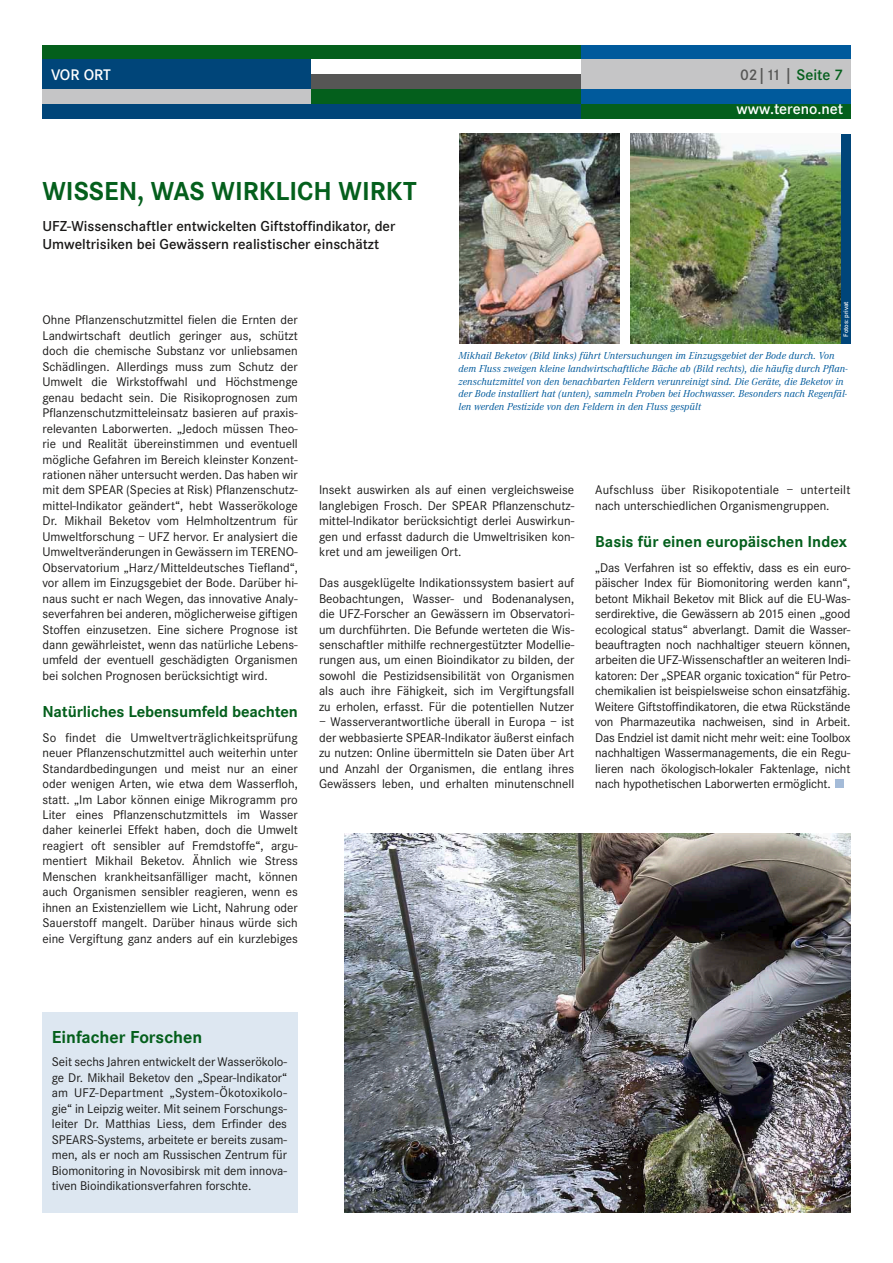
<style>
.page{position:relative;width:893px;height:1263px;background:#fff}
.page>*{position:absolute;margin:0;border:0;box-sizing:border-box;transform-origin:0 0}
.Über_groß{font:700 27px "Corporate S";color:#045f1c}
.Meldung{font:700 18px "Corporate S";color:#045f1c}
.Zwü_1Zeile{font:700 16.5px "Corporate S";letter-spacing:-.01em;color:#045f1c}
.t1{font:600 15.9px "Corporate S";color:#fff}
.t2{font:600 15.9px "Corporate S";color:#565655}
.Über_unter{font:600 15px/18px "Corporate S";color:#1a1918}
.Fließ_block{font:13.05px/15.5px "Corporate S";color:#1a1918;text-align:justify}
.BU{font:italic 10.5px/12.6px "Corporate A";letter-spacing:.005em;color:#005a9c}
.Bildnachweis{font:600 6.75px "Corporate S";color:#fff}
.s1{color:#045f1c}
</style>
<div class="page">
<div style="left:43px;top:45px;width:269px;height:15px;background:#045f1c"></div>
<div style="left:43px;top:60px;width:269px;height:14px;background:#004579"></div>
<div style="left:43px;top:74px;width:269px;height:15px;background:#004579"></div>
<div style="left:43px;top:89px;width:269px;height:15px;background:#c5c5c6"></div>
<div style="left:43px;top:104px;width:269px;height:15px;background:#004579"></div>
<div style="left:312px;top:45px;width:269px;height:15px;background:#045f1c"></div>
<div style="left:312px;top:74px;width:269px;height:15px;background:#565655"></div>
<div style="left:312px;top:89px;width:269px;height:15px;background:#045f1c"></div>
<div style="left:312px;top:104px;width:269px;height:15px;background:#004579"></div>
<div style="left:581px;top:45px;width:269px;height:15px;background:#005a9c"></div>
<div style="left:581px;top:60px;width:269px;height:14px;background:#c5c5c6"></div>
<div style="left:581px;top:74px;width:269px;height:15px;background:#c5c5c6"></div>
<div style="left:581px;top:89px;width:269px;height:15px;background:#005a9c"></div>
<div style="left:581px;top:104px;width:269px;height:15px;background:#045f1c"></div>
<div style="left:43px;top:1012px;width:255px;height:201px;background:#dde7f1"></div>
<div style="left:835px;top:779px;width:9px;height:9px;background:#a4bbd8"></div>
<img style="left:459px;top:134px;width:160px;height:209px">
<img style="left:345px;top:833px;width:505px;height:379px">
<img style="left:630px;top:134px;width:211px;height:209px">
<div style="left:841px;top:134px;width:9px;height:209px;background:#004579"></div>
<p class="t1" style="left:51px;top:66px;width:61px">VOR ORT</p>
<p class="Über_groß" style="left:43px;top:176px;width:376px">WISSEN, WAS WIRKLICH WIRKT</p>
<p class="Über_unter" style="left:43px;top:217px;width:354px">UFZ-Wissenschaftler entwickelten Giftstoffindikator, der<br>Umweltrisiken bei Gewässern realistischer einschätzt</p>
<p class="t2" style="left:740px;top:66px;width:105px">02|11 | <span class="s1">Seite 7</span></p>
<p class="t1" style="left:737px;top:100px;width:108px">www.tereno.net</p>
<p class="Fließ_block" style="left:43px;top:313px;width:257px">Ohne Pflanzenschutzmittel fielen die Ernten der Landwirtschaft deutlich geringer aus, schützt doch die chemische Substanz vor unliebsamen Schädlingen. Allerdings muss zum Schutz der Umwelt die Wirkstoffwahl und Höchstmenge genau bedacht sein. Die Risikoprognosen zum Pflanzenschutzmitteleinsatz basieren auf praxis&shy;relevanten Laborwerten. „Jedoch müssen Theo&shy;rie und Realität übereinstimmen und eventuell mögliche Gefahren im Bereich kleinster Konzent&shy;rationen näher untersucht werden. Das haben wir mit dem SPEAR (Species at Risk) Pflanzenschutz&shy;mittel-Indikator geändert“, hebt Wasserökologe Dr. Mikhail Beketov vom Helmholtzentrum für Umweltforschung – UFZ hervor. Er analysiert die Umweltveränderungen in Gewässern im TERENO-Observatorium „Harz/Mitteldeutsches Tiefland“, vor allem im Einzugsgebiet der Bode. Darüber hi&shy;naus sucht er nach Wegen, das innovative Analy&shy;severfahren bei anderen, möglicherweise giftigen Stoffen einzusetzen. Eine sichere Prognose ist dann gewährleistet, wenn das natürliche Lebens&shy;umfeld der eventuell geschädigten Organismen bei solchen Prognosen berücksichtigt wird.</p>
<p class="Zwü_1Zeile" style="left:43px;top:702px;width:257px">Natürliches Lebensumfeld beachten</p>
<p class="Fließ_block" style="left:43px;top:730px;width:257px">So findet die Umweltverträglichkeitsprüfung neuer Pflanzenschutzmittel auch weiterhin unter Standardbedingungen und meist nur an einer oder wenigen Arten, wie etwa dem Wasserfloh, statt. „Im Labor können einige Mikrogramm pro Liter eines Pflanzenschutzmittels im Wasser daher keinerlei Effekt haben, doch die Umwelt reagiert oft sensibler auf Fremdstoffe“, argu&shy;mentiert Mikhail Beketov. Ähnlich wie Stress Menschen krankheitsanfälliger macht, können auch Organismen sensibler reagieren, wenn es ihnen an Existenziellem wie Licht, Nahrung oder Sauerstoff mangelt. Darüber hinaus würde sich eine Vergiftung ganz anders auf ein kurzlebiges</p>
<p class="Bildnachweis" style="left:842px;top:337px;width:37px;rotate:-90deg">Fotos: privat</p>
<p class="BU" style="left:459px;top:350px;width:391px">Mikhail Beketov (Bild links) führt Untersuchungen im Einzugsgebiet der Bode durch. Von dem Fluss zweigen kleine landwirtschaftliche Bäche ab (Bild rechts), die häufig durch Pflan&shy;zenschutzmittel von den benachbarten Feldern verunreinigt sind. Die Geräte, die Beketov in der Bode installiert hat (unten), sammeln Proben bei Hochwasser. Besonders nach Regenfäl&shy;len werden Pestizide von den Feldern in den Fluss gespült</p>
<p class="Fließ_block" style="left:319px;top:483px;width:257px">Insekt auswirken als auf einen vergleichsweise langlebigen Frosch. Der SPEAR Pflanzenschutz&shy;mittel-Indikator berücksichtigt derlei Auswirkun&shy;gen und erfasst dadurch die Umweltrisiken kon&shy;kret und am jeweiligen Ort.</p>
<p class="Fließ_block" style="left:319px;top:575px;width:257px">Das ausgeklügelte Indikationssystem basiert auf Beobachtungen, Wasser- und Bodenanalysen, die UFZ-Forscher an Gewässern im Observatori&shy;um durchführten. Die Befunde werteten die Wis&shy;senschaftler mithilfe rechnergestützter Modellie&shy;rungen aus, um einen Bioindikator zu bilden, der sowohl die Pestizidsensibilität von Organismen als auch ihre Fähigkeit, sich im Vergiftungsfall zu erholen, erfasst. Für die potentiellen Nutzer</p>
<p class="Fließ_block" style="left:319px;top:714px;width:257px">– Wasserverantwortliche überall in Europa – ist der webbasierte SPEAR-Indikator äußerst einfach zu nutzen: Online übermitteln sie Daten über Art und Anzahl der Organismen, die entlang ihres Gewässers leben, und erhalten minutenschnell</p>
<p class="Fließ_block" style="left:595px;top:483px;width:257px">Aufschluss über Risikopotentiale – unterteilt nach unterschiedlichen Organismengruppen.</p>
<p class="Zwü_1Zeile" style="left:595px;top:532px;width:253px">Basis für einen europäischen Index</p>
<p class="Fließ_block" style="left:595px;top:560px;width:257px">„Das Verfahren ist so effektiv, dass es ein euro&shy;päischer Index für Biomonitoring werden kann“, betont Mikhail Beketov mit Blick auf die EU-Was&shy;serdirektive, die Gewässern ab 2015 einen „good ecological status“ abverlangt. Damit die Wasser&shy;beauftragten noch nachhaltiger steuern können, arbeiten die UFZ-Wissenschaftler an weiteren Indi&shy;katoren: Der „SPEAR organic toxication“ für Petro&shy;chemikalien ist beispielsweise schon einsatzfähig.<br>Weitere Giftstoffindikatoren, die etwa Rückstände von Pharmazeutika nachweisen, sind in Arbeit.<br>Das Endziel ist damit nicht mehr weit: eine Toolbox nachhaltigen Wassermanagements, die ein Regu&shy;lieren nach ökologisch-lokaler Faktenlage, nicht nach hypothetischen Laborwerten ermöglicht.</p>
<p class="Meldung" style="left:52px;top:1027px;width:152px">Einfacher Forschen</p>
<p class="Fließ_block" style="left:52px;top:1054px;width:237px">Seit sechs Jahren entwickelt der Wasserökolo&shy;ge Dr. Mikhail Beketov den „Spear-Indikator“ am UFZ-Department „System-Ökotoxikolo&shy;gie“ in Leipzig weiter. Mit seinem Forschungs&shy;leiter Dr. Matthias Liess, dem Erfinder des SPEARS-Systems, arbeitete er bereits zusam&shy;men, als er noch am Russischen Zentrum für Biomonitoring in Novosibirsk mit dem innova&shy;tiven Bioindikationsverfahren forschte.</p>
</div>
